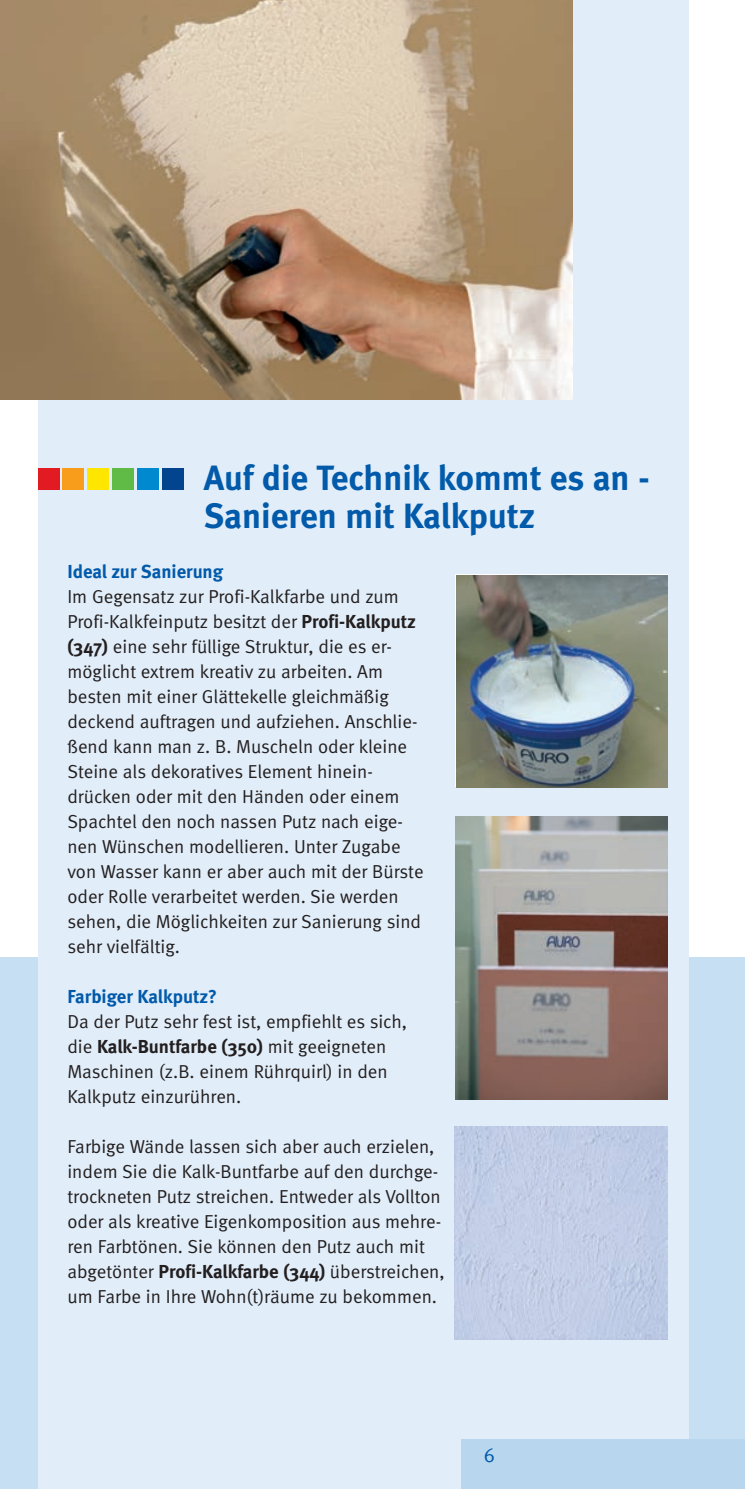
<style>
.page{position:relative;width:745px;height:1489px;background:#fff}
.page>*{position:absolute;margin:0;border:0;box-sizing:border-box;transform-origin:0 0}
.t1{font:700 35px/37.5px "Meta";color:#015aaa}
.t2{font:20px "Meta Normal";color:#015aaa}
.t3{font:18.75px/25px "Meta Normal";color:#231f20}
.t4{font:700 18.75px "Meta";color:#231f20}
.t5{font:700 18.75px "Meta";color:#015aaa}
.s1{font-family:"Meta";font-weight:700}
.s2{font-family:"Meta Normal";font-weight:400}
</style>
<div class="page">
<hr style="left:744px;top:0;width:1px;height:522px;background:#c7dff2">
<div style="left:0;top:957px;width:744px;height:531px;background:#c7dff2"></div>
<div style="left:38px;top:0;width:649px;height:1488px;background:#e1edf8"></div>
<div style="left:461px;top:1439px;width:283px;height:49px;background:#b9d6ef"></div>
<img style="left:0;top:0;width:571px;height:399px">
<img style="left:456px;top:575px;width:211px;height:212px">
<img style="left:455px;top:816px;width:212px;height:283px">
<img style="left:454px;top:1126px;width:213px;height:213px">
<div style="left:38px;top:468px;width:21px;height:21px;background:#e21a21"></div>
<div style="left:63px;top:468px;width:21px;height:21px;background:#f89c1c"></div>
<div style="left:88px;top:468px;width:21px;height:21px;background:#ffe601"></div>
<div style="left:112px;top:468px;width:22px;height:21px;background:#60bb46"></div>
<div style="left:137px;top:468px;width:21px;height:21px;background:#0089cf"></div>
<div style="left:162px;top:468px;width:21px;height:21px;background:#02448d"></div>
<h1 class="t1" style="left:203px;top:459px;width:447px">Auf die Technik kommt es an -<br>Sanieren mit Kalkputz</h1>
<p class="t5" style="left:67px;top:560px;width:157px">Ideal zur Sanierung</p>
<p class="t3" style="left:67px;top:583px;width:357px">Im Gegensatz zur Profi-Kalkfarbe und zum Profi-Kalkfeinputz besitzt der <span class="s1">Profi-Kalkputz (347)</span> eine sehr füllige Struktur, die es er&shy;möglicht extrem kreativ zu arbeiten. Am besten mit einer Glättekelle gleichmäßig deckend auftragen und aufziehen. Anschlie&shy;ßend kann man z. B. Muscheln oder kleine Steine als dekoratives Element hinein&shy;drücken oder mit den Händen oder einem Spachtel den noch nassen Putz nach eige&shy;nen Wünschen modellieren. Unter Zugabe von Wasser kann er aber auch mit der Bürste oder Rolle verarbeitet werden. Sie werden sehen, die Möglichkeiten zur Sanierung sind sehr vielfältig.</p>
<p class="t5" style="left:67px;top:985px;width:151px">Farbiger Kalkputz?</p>
<p class="t3" style="left:67px;top:1008px;width:341px">Da der Putz sehr fest ist, empfiehlt es sich,</p>
<p class="t4" style="left:67px;top:1035px;width:320px"><span class="s2">die</span> Kalk-Buntfarbe (350) <span class="s2">mit geeigneten</span></p>
<p class="t3" style="left:67px;top:1058px;width:322px">Maschinen (z.B. einem Rührquirl) in den<br>Kalkputz einzurühren.</p>
<p class="t3" style="left:67px;top:1133px;width:378px">Farbige Wände lassen sich aber auch erzielen, indem Sie die Kalk-Buntfarbe auf den durchge&shy;trockneten Putz streichen. Entweder als Vollton oder als kreative Eigenkomposition aus mehre&shy;ren Farbtönen. Sie können den Putz auch mit abgetönter <span class="s1">Profi-Kalkfarbe (344)</span> überstreichen, um Farbe in Ihre Wohn(t)räume zu bekommen.</p>
<p class="t2" style="left:483px;top:1443px;width:13px">6</p>
</div>
